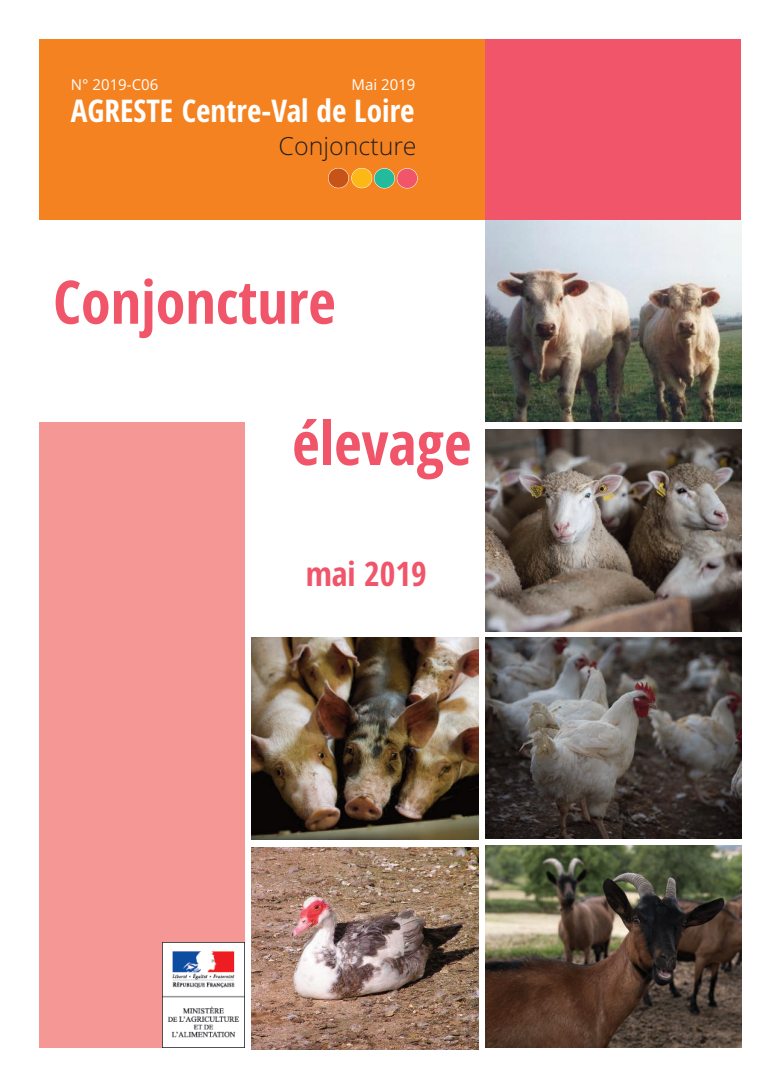
<style>
.page{position:relative;width:780px;height:1088px;background:#fff}
.page>*{position:absolute;margin:0;border:0;box-sizing:border-box;transform-origin:0 0}
.t1{font:700 60px "Open Sans Condensed";color:#f0556a}
.t2{font:700 33.75px "Open Sans Condensed";color:#f0556a}
.t3{font:700 31.25px "Open Sans Condensed";color:#fff}
.t4{font:300 25px "Open Sans";color:#231f20}
.t5{font:15px "Open Sans";color:#fff}
</style>
<div class="page">
<img style="left:485px;top:637px;width:256px;height:202px">
<img style="left:485px;top:220px;width:256px;height:202px">
<div style="left:39px;top:39px;width:446px;height:181px;background:#f58220"></div>
<div style="left:485px;top:39px;width:256px;height:181px;background:#f0556a"></div>
<img style="left:252px;top:638px;width:226px;height:201px">
<img style="left:485px;top:429px;width:256px;height:202px">
<div style="left:328px;top:168px;width:20px;height:20px;background:#c75318;border-radius:50%"></div>
<div style="left:328px;top:168px;width:21px;height:20px;border:1px solid #fff;border-radius:50%"></div>
<div style="left:351px;top:168px;width:21px;height:20px;background:#fcb814;border-radius:50%"></div>
<div style="left:351px;top:168px;width:21px;height:20px;border:1px solid #fff;border-radius:50%"></div>
<div style="left:374px;top:168px;width:20px;height:20px;background:#24bb9d;border-radius:50%"></div>
<div style="left:374px;top:168px;width:21px;height:20px;border:1px solid #fff;border-radius:50%"></div>
<div style="left:397px;top:168px;width:20px;height:20px;background:#f0556a;border-radius:50%"></div>
<div style="left:396px;top:168px;width:21px;height:20px;border:1px solid #fff;border-radius:50%"></div>
<img style="left:485px;top:845px;width:256px;height:202px">
<div style="left:39px;top:422px;width:205px;height:625px;background:#f59795"></div>
<img style="left:252px;top:847px;width:226px;height:202px">
<img style="left:163px;top:942px;width:81px;height:105px">
<p class="t5" style="left:71px;top:77px;width:89px">N° 2019-C06</p>
<p class="t5" style="left:351px;top:77px;width:65px">Mai 2019</p>
<p class="t3" style="left:71px;top:93px;width:345px">AGRESTE Centre-Val de Loire</p>
<p class="t4" style="left:278px;top:131px;width:139px">Conjoncture</p>
<h1 class="t1" style="left:53px;top:268px;width:284px">Conjoncture</h1>
<h1 class="t1" style="left:292px;top:409px;width:181px">élevage</h1>
<p class="t2" style="left:305px;top:555px;width:122px">mai 2019</p>
</div>
